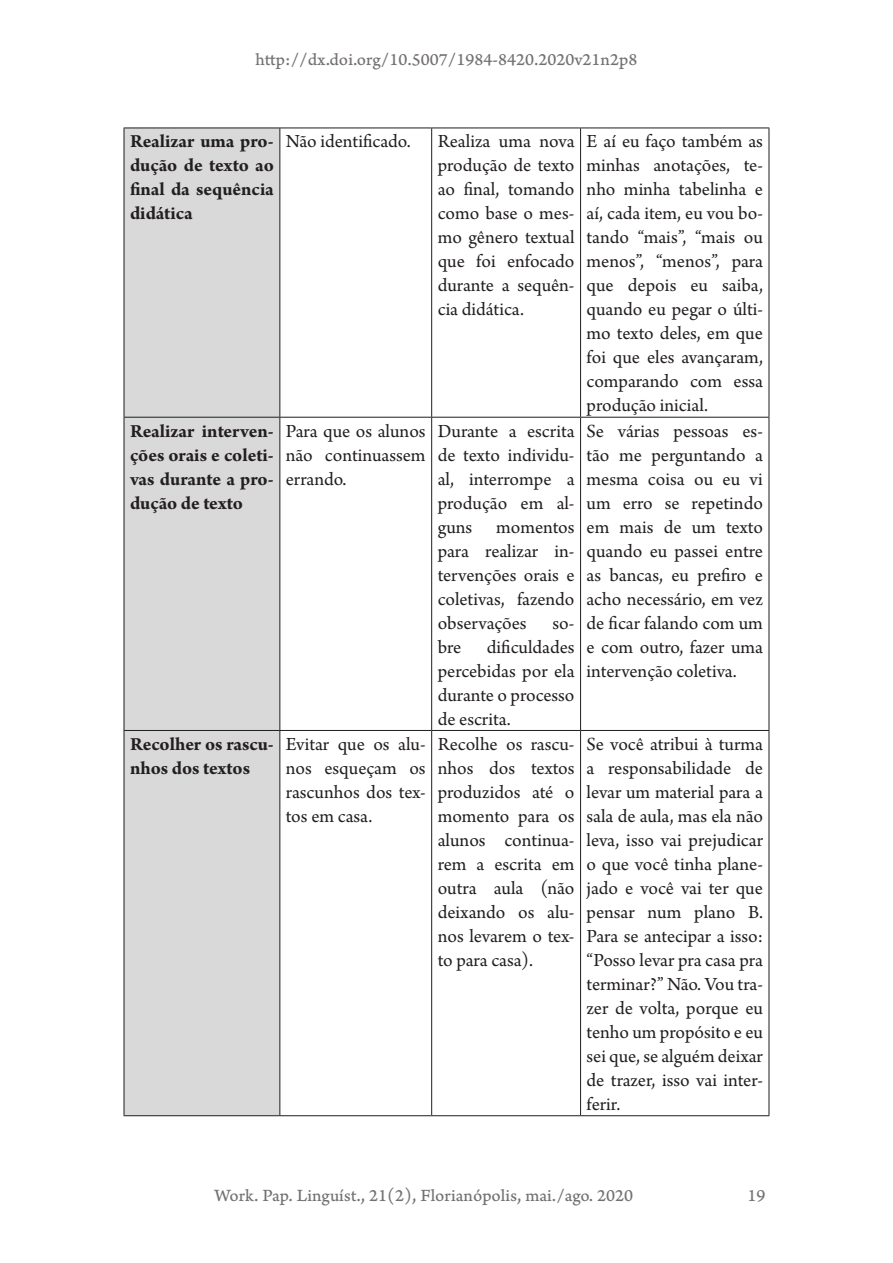
<style>
.page{position:relative;width:893px;height:1263px;background:#fff}
.page>*{position:absolute;margin:0;border:0;box-sizing:border-box;transform-origin:0 0}
.t1{font:19.5px/24px "Arno Pro";color:#231f20;text-align:justify}
.t2{font:700 19.5px/24px "Arno Pro";letter-spacing:-.005em;color:#231f20;text-align:justify}
.t3{font:18px "Arno Pro Caption";color:#757172}
</style>
<div class="page">
<div style="left:125px;top:129px;width:154px;height:986px;background:#d9d9d9"></div>
<hr style="left:124px;top:128px;width:156px;height:1px;background:#1d1e1f">
<hr style="left:124px;top:128px;width:1px;height:289px;background:#1d1e1f">
<hr style="left:280px;top:128px;width:152px;height:1px;background:#1d1e1f">
<hr style="left:279px;top:128px;width:1px;height:289px;background:#1d1e1f">
<hr style="left:432px;top:128px;width:149px;height:1px;background:#1d1e1f">
<hr style="left:431px;top:128px;width:1px;height:289px;background:#1d1e1f">
<hr style="left:581px;top:128px;width:188px;height:1px;background:#1d1e1f">
<hr style="left:580px;top:128px;width:1px;height:289px;background:#1d1e1f">
<hr style="left:769px;top:128px;width:1px;height:289px;background:#1d1e1f">
<hr style="left:124px;top:417px;width:156px;height:1px;background:#1d1e1f">
<hr style="left:124px;top:418px;width:1px;height:312px;background:#1d1e1f">
<hr style="left:280px;top:417px;width:152px;height:1px;background:#1d1e1f">
<hr style="left:279px;top:418px;width:1px;height:312px;background:#1d1e1f">
<hr style="left:432px;top:417px;width:149px;height:1px;background:#1d1e1f">
<hr style="left:431px;top:418px;width:1px;height:312px;background:#1d1e1f">
<hr style="left:581px;top:417px;width:188px;height:1px;background:#1d1e1f">
<hr style="left:580px;top:418px;width:1px;height:312px;background:#1d1e1f">
<hr style="left:769px;top:418px;width:1px;height:312px;background:#1d1e1f">
<hr style="left:124px;top:730px;width:156px;height:1px;background:#1d1e1f">
<hr style="left:124px;top:731px;width:1px;height:384px;background:#1d1e1f">
<hr style="left:280px;top:730px;width:152px;height:1px;background:#1d1e1f">
<hr style="left:279px;top:731px;width:1px;height:384px;background:#1d1e1f">
<hr style="left:432px;top:730px;width:149px;height:1px;background:#1d1e1f">
<hr style="left:431px;top:731px;width:1px;height:384px;background:#1d1e1f">
<hr style="left:581px;top:730px;width:188px;height:1px;background:#1d1e1f">
<hr style="left:580px;top:731px;width:1px;height:384px;background:#1d1e1f">
<hr style="left:769px;top:731px;width:1px;height:384px;background:#1d1e1f">
<hr style="left:124px;top:1115px;width:156px;height:1px;background:#1d1e1f">
<hr style="left:280px;top:1115px;width:152px;height:1px;background:#1d1e1f">
<hr style="left:432px;top:1115px;width:149px;height:1px;background:#1d1e1f">
<hr style="left:581px;top:1115px;width:188px;height:1px;background:#1d1e1f">
<p class="t3" style="left:255px;top:49px;width:383px">http://dx.doi.org/10.5007/1984-8420.2020v21n2p8</p>
<p class="t2" style="left:130px;top:130px;width:145px">Realizar uma pro&shy;dução de texto ao final da sequência didática</p>
<p class="t1" style="left:286px;top:130px;width:126px">Não identificado.</p>
<p class="t1" style="left:438px;top:130px;width:138px">Realiza uma nova produção de texto ao final, tomando como base o mes&shy;mo gênero textual que foi enfocado durante a sequên&shy;cia didática.</p>
<p class="t1" style="left:587px;top:130px;width:178px">E aí eu faço também as minhas anotações, te&shy;nho minha tabelinha e aí, cada item, eu vou bo&shy;tando “mais”, “mais ou menos”, “menos”, para que depois eu saiba, quando eu pegar o últi&shy;mo texto deles, em que foi que eles avançaram, comparando com essa produção inicial.</p>
<p class="t2" style="left:130px;top:420px;width:145px">Realizar interven&shy;ções orais e coleti&shy;vas durante a pro&shy;dução de texto</p>
<p class="t1" style="left:286px;top:420px;width:141px">Para que os alunos não continuassem errando.</p>
<p class="t1" style="left:438px;top:420px;width:138px">Durante a escrita de texto individu&shy;al, interrompe a produção em al&shy;guns momentos para realizar in&shy;tervenções orais e coletivas, fazendo observações</p>
<p class="t1" style="left:587px;top:420px;width:178px">Se várias pessoas es&shy;tão me perguntando a mesma coisa ou eu vi um erro se repetindo em mais de um texto quando eu passei entre as bancas, eu prefiro e acho necessário, em vez de ficar falando com um e com outro, fazer uma intervenção coletiva.</p>
<p class="t1" style="left:553px;top:612px;width:24px">so-</p>
<p class="t1" style="left:438px;top:636px;width:25px">bre</p>
<p class="t1" style="left:438px;top:636px;width:138px;text-indent:49px">dificuldades percebidas por ela durante o processo de escrita.</p>
<p class="t2" style="left:130px;top:733px;width:145px">Recolher os rascu&shy;nhos dos textos</p>
<p class="t1" style="left:286px;top:733px;width:141px">Evitar que os alu&shy;nos esqueçam os rascunhos dos tex&shy;tos em casa.</p>
<p class="t1" style="left:438px;top:733px;width:138px">Recolhe os rascu&shy;nhos dos textos produzidos até o momento para os alunos continua&shy;rem a escrita em outra aula (não deixando os alu&shy;nos levarem o tex&shy;to para casa).</p>
<p class="t1" style="left:587px;top:733px;width:178px">Se você atribui à turma a responsabilidade de levar um material para a sala de aula, mas ela não leva, isso vai prejudicar o que você tinha plane&shy;jado e você vai ter que pensar num plano B.<br>Para se antecipar a isso: “Posso levar pra casa pra terminar?” Não. Vou tra&shy;zer de volta, porque eu tenho um propósito e eu sei que, se alguém deixar de trazer, isso vai inter&shy;ferir.</p>
<p class="t3" style="left:215px;top:1184px;width:420px">Work. Pap. Linguíst., 21(2), Florianópolis, mai./ago. 2020</p>
<p class="t3" style="left:747px;top:1184px;width:19px">19</p>
</div>
